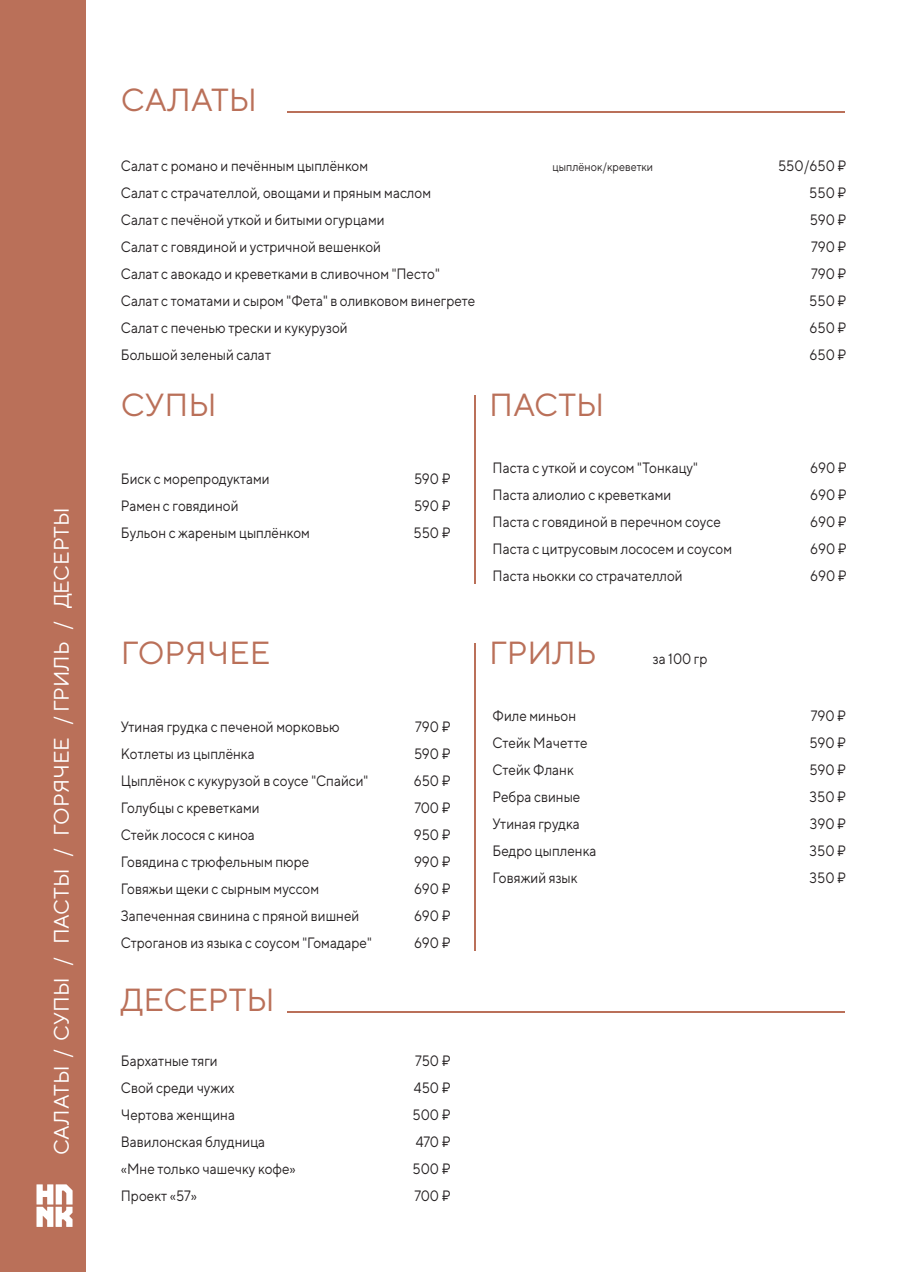
<style>
.page{position:relative;width:902px;height:1272px;background:#fff}
.page>*{position:absolute;margin:0;border:0;box-sizing:border-box;transform-origin:0 0}
.t1{font:31.95px "TT Norms";color:#ba7059}
.t2{font:21px "TT Norms";color:#fff}
.t3{font:15px/27px "TT Norms";color:#231f20;scale:.9 1}
.t4{font:12px "TT Norms";color:#231f20;scale:.9 1}
</style>
<div class="page">
<div style="left:0;top:0;width:85px;height:1271px;background:#ba7059"></div>
<hr style="left:287px;top:111px;width:557px;height:2px;background:#ba7059">
<hr style="left:287px;top:1011px;width:557px;height:1px;background:#ba7059">
<hr style="left:474px;top:395px;width:2px;height:189px;background:#ba7059">
<hr style="left:474px;top:643px;width:2px;height:308px;background:#ba7059">
<svg style="left:36px;top:1184px;width:37px;height:42px"></svg>
<h2 class="t2" style="left:48px;top:1155px;width:649px;rotate:-90deg">САЛАТЫ / СУПЫ / ПАСТЫ / ГОРЯЧЕЕ / ГРИЛЬ / ДЕСЕРТЫ</h2>
<h1 class="t1" style="left:121px;top:81px;width:138px">САЛАТЫ</h1>
<p class="t3" style="left:121px;top:152px;width:395px">Салат с романо и печённым цыплёнком<br>Салат с страчателлой, овощами и пряным маслом<br>Салат с печёной уткой и битыми огурцами<br>Салат с говядиной и устричной вешенкой<br>Салат с авокадо и креветками в сливочном "Песто" Салат с томатами и сыром "Фета" в оливковом винегрете Салат с печенью трески и кукурузой<br>Большой зеленый салат</p>
<p class="t3" style="left:809px;top:152px;width:43px;text-align:justify;text-indent:-31px">550/650 ₽ 550 ₽ 590 ₽ 790 ₽ 790 ₽ 550 ₽ 650 ₽ 650 ₽</p>
<h1 class="t1" style="left:121px;top:385px;width:97px">СУПЫ</h1>
<h1 class="t1" style="left:489px;top:385px;width:117px">ПАСТЫ</h1>
<p class="t4" style="left:552px;top:159px;width:113px">цыплёнок/креветки</p>
<p class="t3" style="left:121px;top:465px;width:212px">Биск с морепродуктами<br>Рамен с говядиной<br>Бульон с жареным цыплёнком</p>
<p class="t3" style="left:413px;top:465px;width:43px;text-align:justify">590 ₽ 590 ₽ 550 ₽</p>
<p class="t3" style="left:492px;top:453px;width:267px">Паста с уткой и соусом "Тонкацу"<br>Паста алиолио с креветками<br>Паста с говядиной в перечном соусе<br>Паста с цитрусовым лососем и соусом<br>Паста ньокки со страчателлой</p>
<p class="t3" style="left:810px;top:453px;width:42px;text-align:justify">690 ₽ 690 ₽ 690 ₽ 690 ₽ 690 ₽</p>
<h1 class="t1" style="left:121px;top:633px;width:151px">ГОРЯЧЕЕ</h1>
<h1 class="t1" style="left:489px;top:633px;width:109px">ГРИЛЬ</h1>
<p class="t3" style="left:121px;top:712px;width:280px">Утиная грудка с печеной морковью<br>Котлеты из цыплёнка<br>Цыплёнок с кукурузой в соусе "Спайси"<br>Голубцы с креветками<br>Стейк лосося с киноа<br>Говядина с трюфельным пюре<br>Говяжьи щеки с сырным муссом<br>Запеченная свинина с пряной вишней<br>Строганов из языка с соусом "Гомадаре"</p>
<p class="t3" style="left:413px;top:712px;width:43px;text-align:justify">790 ₽ 590 ₽ 650 ₽ 700 ₽ 950 ₽ 990 ₽ 690 ₽ 690 ₽ 690 ₽</p>
<h1 class="t1" style="left:121px;top:980px;width:155px">ДЕСЕРТЫ</h1>
<p class="t3" style="left:121px;top:1047px;width:196px">Бархатные тяги<br>Свой среди чужих<br>Чертова женщина<br>Вавилонская блудница «Мне только чашечку кофе»<br>Проект «57»</p>
<p class="t3" style="left:412px;top:1047px;width:44px;text-align:justify">750 ₽ 450 ₽ 500 ₽ 470 ₽ 500 ₽ 700 ₽</p>
<p class="t3" style="left:492px;top:701px;width:117px">Филе миньон<br>Стейк Мачетте<br>Стейк Фланк<br>Ребра свиные<br>Утиная грудка<br>Бедро цыпленка<br>Говяжий язык</p>
<p class="t3" style="left:652px;top:645px;width:62px">за 100 гр</p>
<p class="t3" style="left:809px;top:702px;width:42px;text-align:justify">790 ₽ 590 ₽ 590 ₽ 350 ₽ 390 ₽ 350 ₽ 350 ₽</p>
</div>
